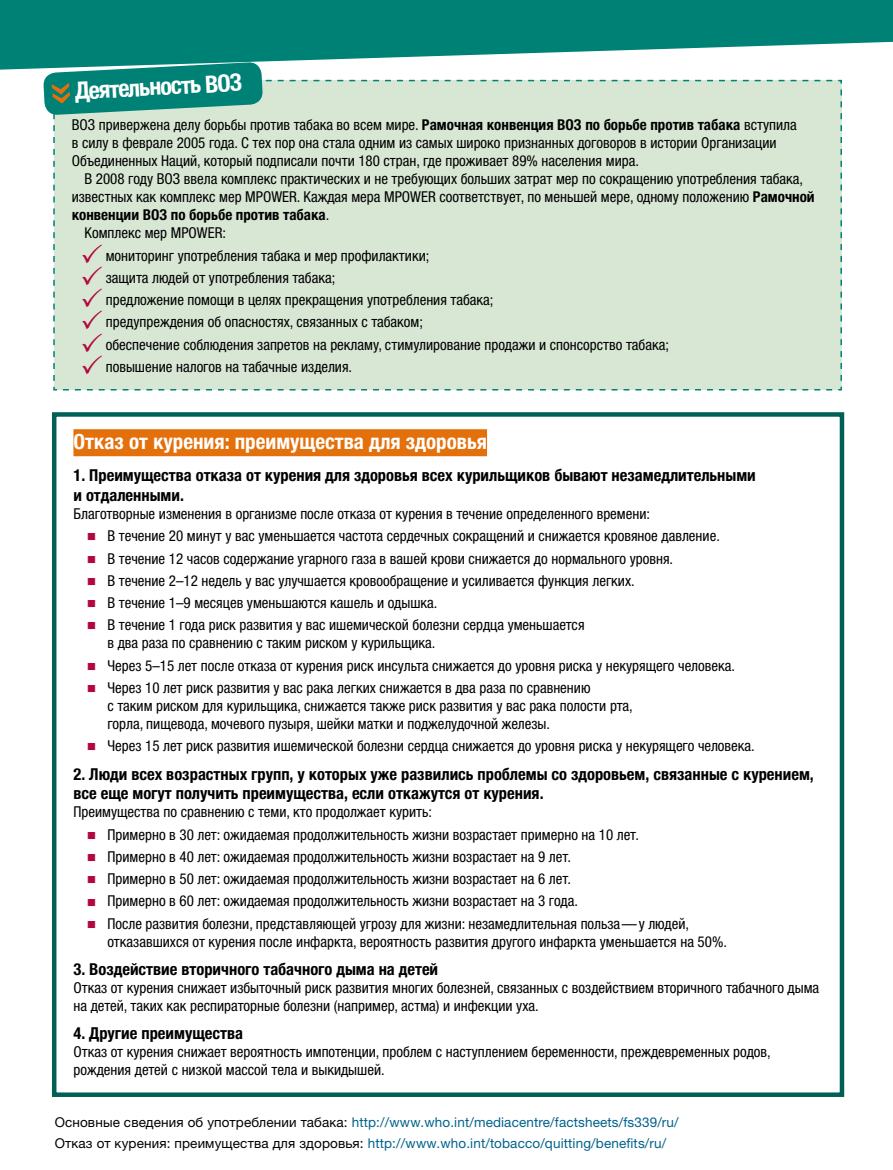
<style>
.page{position:relative;width:893px;height:1170px;background:#fff}
.page>*{position:absolute;margin:0;border:0;box-sizing:border-box;transform-origin:0 0}
.t1{font:700 condensed 24px "Helvetica Neue LTW1 G";color:#fff}
.t2{font:700 condensed 21px "Helvetica Neue LTW1 G";color:#fff}
.t3{font:700 condensed 16.5px/19.8px "Helvetica Neue LTW1 G";color:#000}
.t4{font:condensed 15px/22.2px "Helvetica Neue LTW1 G";color:#000}
.t5{font:700 condensed 15px "Helvetica Neue LTW1 G";color:#000}
.t6{font:13.5px/20.4px "Helvetica Neue LTW1 G";letter-spacing:.01em;color:#00628c}
.s1{font-weight:700}
.s2{font-weight:400}
.s3{color:#b2083f}
.s4{color:#000}
</style>
<div class="page">
<svg style="left:0;top:0;width:893px;height:70px;background:#1f9087"></svg>
<svg style="left:43px;top:62px;width:799px;height:328px;background:#d1e4d2"></svg>
<div style="left:73px;top:429px;width:414px;height:27px;background:#e4700b"></div>
<div style="left:52px;top:412px;width:792px;height:684px;border:4px solid #006057"></div>
<h1 class="t1" style="left:74px;top:76px;width:169px;rotate:-3deg">Деятельность ВОЗ</h1>
<p class="t4" style="left:72px;top:116px;width:726px;line-height:18px">ВОЗ привержена делу борьбы против табака во всем мире. <span class="s1">Рамочная конвенция ВОЗ по борьбе против табака</span> вступила в силу в феврале 2005 года. С тех пор она стала одним из самых широко признанных договоров в истории Организации<br>Объединенных Наций, который подписали почти 180 стран, где проживает 89% населения мира.</p>
<p class="t4" style="left:85px;top:168px;width:720px">В 2008 году ВОЗ ввела комплекс практических и не требующих больших затрат мер по сокращению употребления табака,</p>
<p class="t4" style="left:72px;top:186px;width:744px">известных как комплекс мер MPOWER. Каждая мера MPOWER соответствует, по меньшей мере, одному положению <span class="s1">Рамочной</span></p>
<p class="t5" style="left:72px;top:206px;width:259px">конвенции ВОЗ по борьбе против табака<span class="s2">.</span></p>
<p class="t4" style="left:85px;top:222px;width:143px">Комплекс мер MPOWER:</p>
<p class="t4" style="left:80px;top:244px;width:351px"><span class="s3">✓</span> мониторинг употребления табака и мер профилактики;</p>
<p class="t4" style="left:80px;top:266px;width:257px"><span class="s3">✓</span> защита людей от употребления табака;</p>
<p class="t4" style="left:80px;top:289px;width:415px"><span class="s3">✓</span> предложение помощи в целях прекращения употребления табака;</p>
<p class="t4" style="left:80px;top:311px;width:344px"><span class="s3">✓</span> предупреждения об опасностях, связанных с табаком;</p>
<p class="t4" style="left:80px;top:333px;width:590px"><span class="s3">✓</span> обеспечение соблюдения запретов на рекламу, стимулирование продажи и спонсорство табака;</p>
<p class="t4" style="left:80px;top:355px;width:273px"><span class="s3">✓</span> повышение налогов на табачные изделия.</p>
<h2 class="t2" style="left:73px;top:428px;width:415px">Отказ от курения: преимущества для здоровья</h2>
<p class="t3" style="left:73px;top:465px;width:684px">1. Преимущества отказа от курения для здоровья всех курильщиков бывают незамедлительными и отдаленными.</p>
<p class="t4" style="left:107px;top:503px;width:614px;text-indent:-34px">Благотворные изменения в организме после отказа от курения в течение определенного времени:<br>В течение 20 минут у вас уменьшается частота сердечных сокращений и снижается кровяное давление.<br>В течение 12 часов содержание угарного газа в вашей крови снижается до нормального уровня.<br>В течение 2–12 недель у вас улучшается кровообращение и усиливается функция легких.<br>В течение 1–9 месяцев уменьшаются кашель и одышка.<br>В течение 1 года риск развития у вас ишемической болезни сердца уменьшается</p>
<p class="t4" style="left:107px;top:632px;width:629px">в два раза по сравнению с таким риском у курильщика.<br>Через 5–15 лет после отказа от курения риск инсульта снижается до уровня риска у некурящего человека.<br>Через 10 лет риск развития у вас рака легких снижается в два раза по сравнению</p>
<p class="t4" style="left:107px;top:696px;width:527px;line-height:18px">с таким риском для курильщика, снижается также риск развития у вас рака полости рта, горла, пищевода, мочевого пузыря, шейки матки и поджелудочной железы.</p>
<p class="t4" style="left:107px;top:735px;width:649px">Через 15 лет риск развития ишемической болезни сердца снижается до уровня риска у некурящего человека.</p>
<p class="t3" style="left:73px;top:763px;width:742px">2. Люди всех возрастных групп, у которых уже развились проблемы со здоровьем, связанные с курением, все еще могут получить преимущества, если откажутся от курения.</p>
<p class="t4" style="left:107px;top:801px;width:583px;text-indent:-34px">Преимущества по сравнению с теми, кто продолжает курить:<br>Примерно в 30 лет: ожидаемая продолжительность жизни возрастает примерно на 10 лет.<br>Примерно в 40 лет: ожидаемая продолжительность жизни возрастает на 9 лет.<br>Примерно в 50 лет: ожидаемая продолжительность жизни возрастает на 6 лет.<br>Примерно в 60 лет: ожидаемая продолжительность жизни возрастает на 3 года.<br>После развития болезни, представляющей угрозу для жизни: незамедлительная польза—у людей,</p>
<p class="t4" style="left:107px;top:930px;width:621px">отказавшихся от курения после инфаркта, вероятность развития другого инфаркта уменьшается на 50%.</p>
<p class="t3" style="left:73px;top:959px;width:366px">3. Воздействие вторичного табачного дыма на детей</p>
<p class="t4" style="left:73px;top:978px;width:747px;line-height:18px">Отказ от курения снижает избыточный риск развития многих болезней, связанных с воздействием вторичного табачного дыма на детей, таких как респираторные болезни (например, астма) и инфекции уха.</p>
<p class="t3" style="left:73px;top:1023px;width:171px">4. Другие преимущества</p>
<p class="t4" style="left:73px;top:1043px;width:699px;line-height:18px">Отказ от курения снижает вероятность импотенции, проблем с наступлением беременности, преждевременных родов, рождения детей с низкой массой тела и выкидышей.</p>
<p class="t6" style="left:55px;top:1111px;width:626px"><span class="s4">Основные сведения об употреблении табака:</span> http://www.who.int/mediacentre/factsheets/fs339/ru/<br><span class="s4">Отказ от курения: преимущества для здоровья:</span> http://www.who.int/tobacco/quitting/benefits/ru/</p>
</div>
